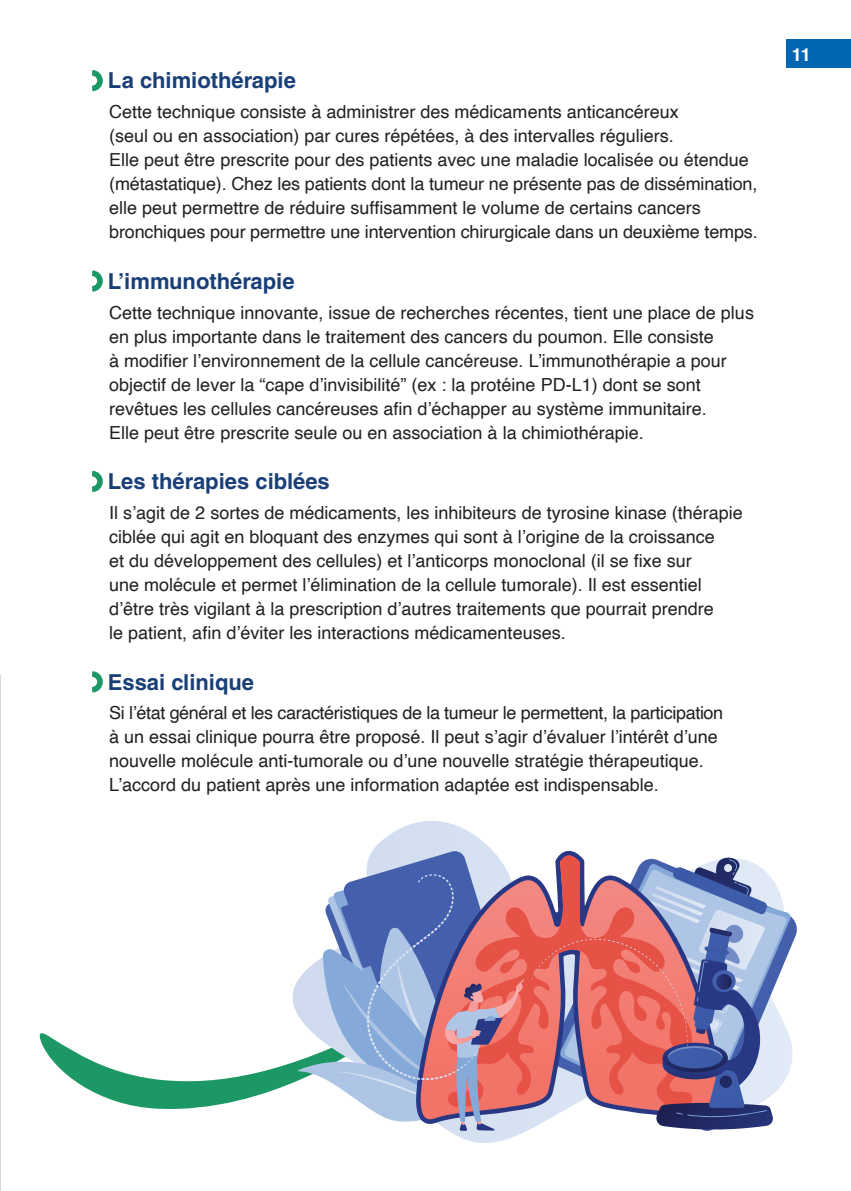
<style>
.page{position:relative;width:851px;height:1191px;background:#fff}
.page>*{position:absolute;margin:0;border:0;box-sizing:border-box;transform-origin:0 0}
.t1{font:700 22px "Helvetica LT Std";color:#193f78}
.t2{font:18px/24px "Helvetica";color:#231f20}
.t3{font:700 18px "Helvetica";color:#fff}
</style>
<div class="page">
<div style="left:786px;top:40px;width:64px;height:28px;background:#0166b3"></div>
<svg style="left:92px;top:70px;width:11px;height:22px"></svg>
<svg style="left:92px;top:270px;width:11px;height:22px"></svg>
<svg style="left:92px;top:470px;width:11px;height:22px"></svg>
<svg style="left:92px;top:671px;width:11px;height:22px"></svg>
<img style="left:0;top:675px;width:1px;height:516px">
<svg style="left:372px;top:821px;width:198px;height:322px"></svg>
<svg style="left:773px;top:881px;width:14px;height:213px"></svg>
<svg style="left:39px;top:857px;width:734px;height:274px"></svg>
<p class="t1" style="left:108px;top:67px;width:190px">La chimiothérapie</p>
<p class="t2" style="left:109px;top:100px;width:650px">Cette technique consiste à administrer des médicaments anticancéreux<br>(seul ou en association) par cures répétées, à des intervalles réguliers.<br>Elle peut être prescrite pour des patients avec une maladie localisée ou étendue (métastatique). Chez les patients dont la tumeur ne présente pas de dissémination, elle peut permettre de réduire suffisamment le volume de certains cancers bronchiques pour permettre une intervention chirurgicale dans un deuxième temps.</p>
<p class="t1" style="left:108px;top:268px;width:188px">L’immunothérapie</p>
<p class="t2" style="left:109px;top:301px;width:646px">Cette technique innovante, issue de recherches récentes, tient une place de plus en plus importante dans le traitement des cancers du poumon. Elle consiste<br>à modifier l’environnement de la cellule cancéreuse. L’immunothérapie a pour objectif de lever la “cape d’invisibilité” (ex : la protéine PD-L1) dont se sont revêtues les cellules cancéreuses afin d’échapper au système immunitaire.<br>Elle peut être prescrite seule ou en association à la chimiothérapie.</p>
<p class="t1" style="left:108px;top:468px;width:223px">Les thérapies ciblées</p>
<p class="t2" style="left:109px;top:501px;width:635px">Il s’agit de 2 sortes de médicaments, les inhibiteurs de tyrosine kinase (thérapie ciblée qui agit en bloquant des enzymes qui sont à l’origine de la croissance<br>et du développement des cellules) et l’anticorps monoclonal (il se fixe sur<br>une molécule et permet l’élimination de la cellule tumorale). Il est essentiel d’être très vigilant à la prescription d’autres traitements que pourrait prendre<br>le patient, afin d’éviter les interactions médicamenteuses.</p>
<p class="t1" style="left:108px;top:668px;width:148px">Essai clinique</p>
<p class="t2" style="left:109px;top:701px;width:615px">Si l’état général et les caractéristiques de la tumeur le permettent, la participation à un essai clinique pourra être proposé. Il peut s’agir d’évaluer l’intérêt d’une nouvelle molécule anti-tumorale ou d’une nouvelle stratégie thérapeutique.<br>L’accord du patient après une information adaptée est indispensable.</p>
<p class="t3" style="left:791px;top:40px;width:21px">11</p>
</div>
